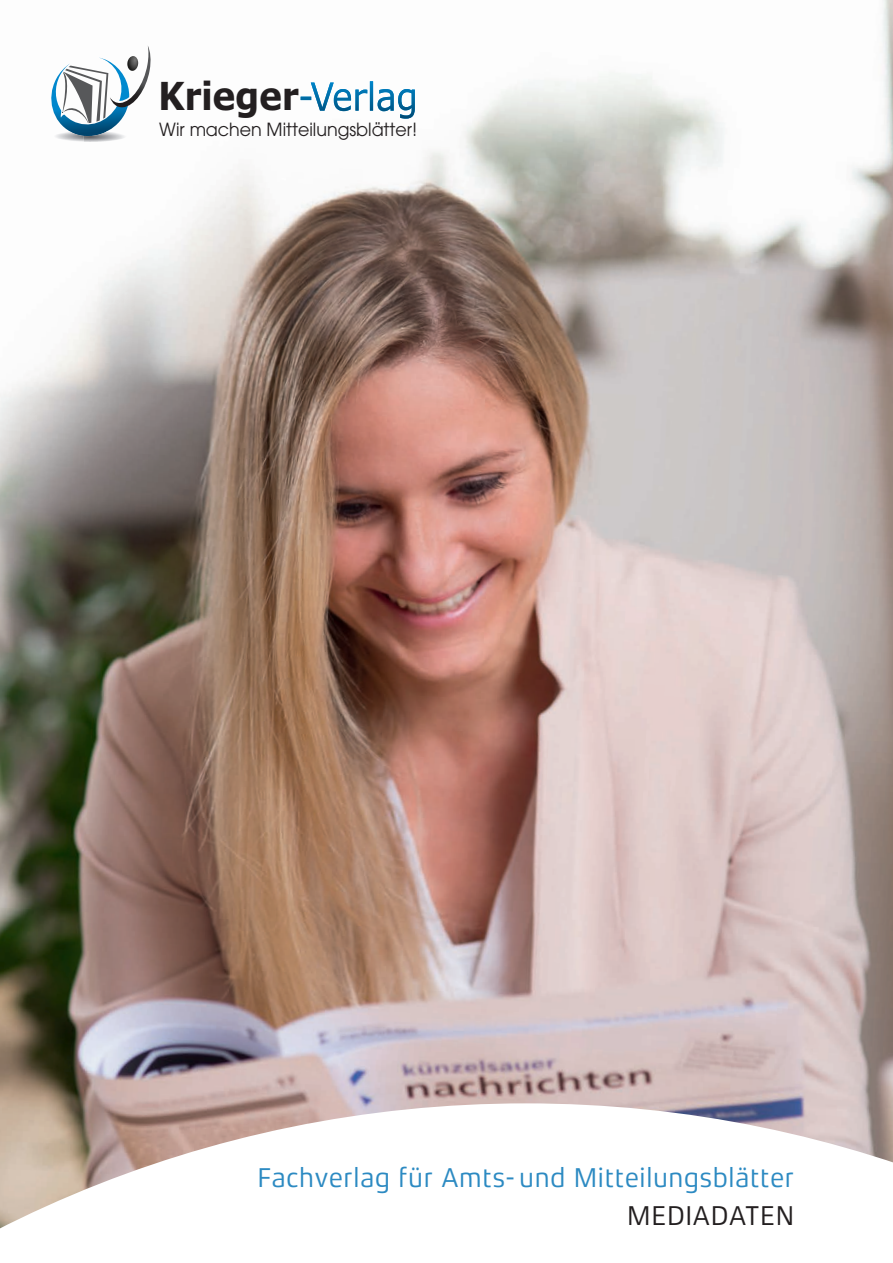
<style>
.page{position:relative;width:893px;height:1263px;background:#fff}
.page>*{position:absolute;margin:0;border:0;box-sizing:border-box;transform-origin:0 0}
.t1{font:700 38.7px "Verdana";color:#231f20;scale:.9 1}
.t2{font:27.6px "Xenois Sans Pro";color:#2c8ac2}
.t3{font:27.6px "Xenois Sans Pro";color:#231f20}
.t4{font:18px "Avant Garde";color:#231f20}
</style>
<div class="page">
<img style="left:0;top:0;width:893px;height:1103px">
<svg style="left:0;top:1103px;width:893px;height:126px"></svg>
<svg style="left:0;top:3px;width:471px;height:188px"></svg>
<h1 class="t1" style="left:158px;top:72px;width:158px">Krieger</h1>
<p class="t4" style="left:159px;top:119px;width:260px">Wir machen Mitteilungsblätter!</p>
<p class="t2" style="left:257px;top:1161px;width:539px">Fachverlag für Amts- und Mitteilungsblätter</p>
<p class="t3" style="left:627px;top:1200px;width:169px">MEDIADATEN</p>
</div>
